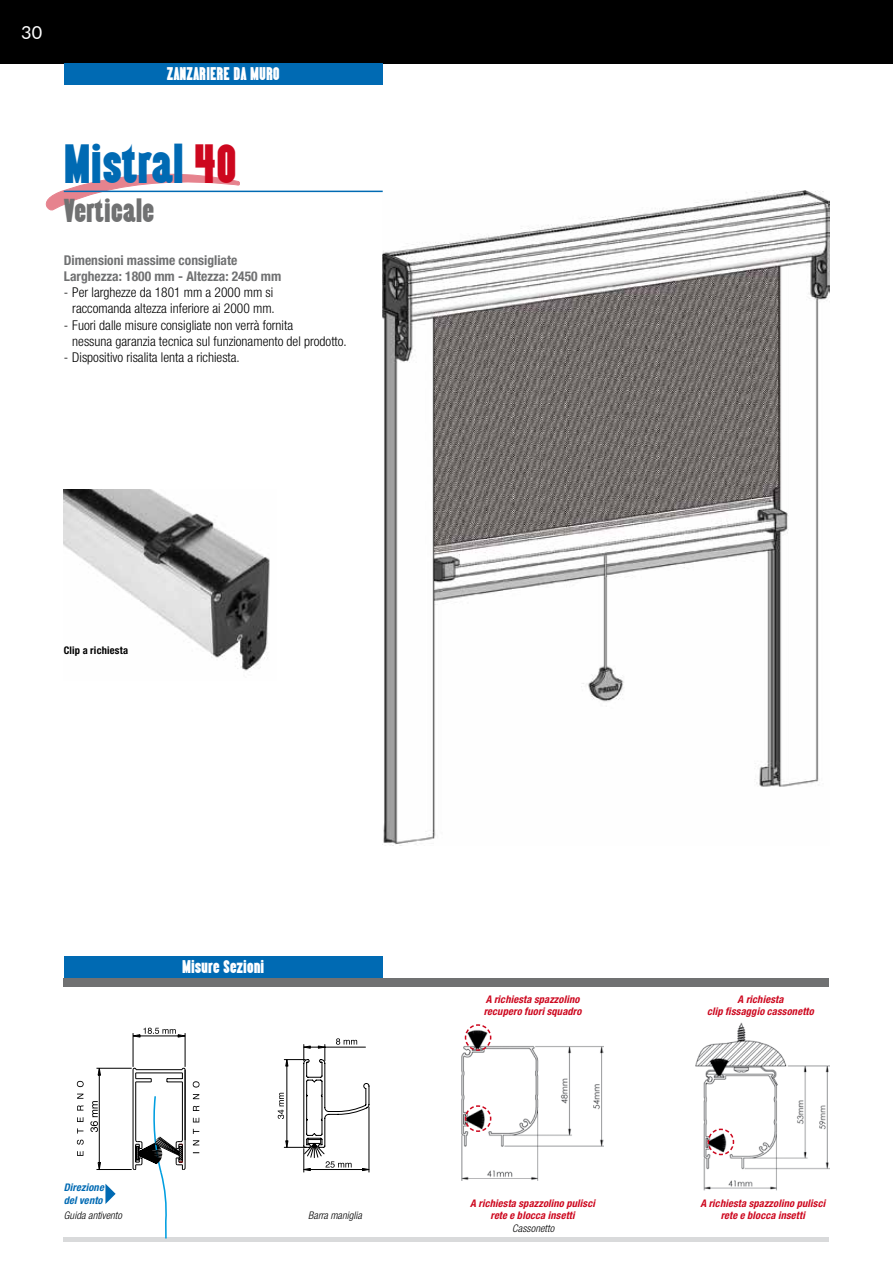
<style>
.page{position:relative;width:893px;height:1263px;background:#fff}
.page>*{position:absolute;margin:0;border:0;box-sizing:border-box;transform-origin:0 0}
.t1{font:45px "Almonte";color:#006ab3}
.t2{font:27px "Almonte";color:#707172}
.t3{font:18px "Lato";color:#fff}
.t4{font:15px "Almonte";color:#fff}
.t5{font:300 condensed 13.5px/16.2px "Helvetica Neue LT Std";color:#000;text-align:right}
.t6{font:700 condensed 13.5px/16.2px "Helvetica Neue LT Std";color:#707172}
.t7{font:italic 700 condensed 10.5px/12.6px "Helvetica Neue LT Std";letter-spacing:.015em;color:#cd071e;text-align:center}
.t8{font:italic 300 condensed 10.5px "Helvetica Neue LT Std";letter-spacing:.005em;color:#000}
.t9{font:italic 700 condensed 10.5px/12.6px "Helvetica Neue LT Std";letter-spacing:.015em;color:#006ab3}
.t10{font:700 condensed 10.5px "Helvetica Neue LT Std";letter-spacing:.02em;color:#000}
.s1{color:#cd071e}
</style>
<div class="page">
<div style="left:0;top:0;width:893px;height:64px;background:#000"></div>
<div style="left:64px;top:64px;width:319px;height:21px;background:#006ab3"></div>
<div style="left:64px;top:1237px;width:765px;height:5px;background:#d9dadb"></div>
<svg style="left:45px;top:173px;width:195px;height:38px"></svg>
<hr style="left:369px;top:1107px;width:1px;height:65px;background:#000">
<svg style="left:278px;top:1038px;width:91px;height:134px"></svg>
<svg style="left:77px;top:1105px;width:6px;height:5px"></svg>
<svg style="left:77px;top:1081px;width:7px;height:6px"></svg>
<hr style="left:133px;top:1070px;width:1px;height:98px;background:#000">
<hr style="left:135px;top:1082px;width:1px;height:58px;background:#000">
<hr style="left:182px;top:1082px;width:1px;height:58px;background:#000">
<hr style="left:185px;top:1070px;width:1px;height:70px;background:#000">
<hr style="left:133px;top:1033px;width:1px;height:34px;background:#000">
<hr style="left:185px;top:1033px;width:1px;height:34px;background:#000">
<hr style="left:96px;top:1068px;width:36px;height:1px;background:#000">
<hr style="left:96px;top:1169px;width:36px;height:1px;background:#000">
<hr style="left:99px;top:1075px;width:1px;height:87px;background:#000">
<svg style="left:97px;top:1067px;width:4px;height:9px"></svg>
<svg style="left:132px;top:1067px;width:54px;height:15px"></svg>
<svg style="left:132px;top:1094px;width:54px;height:144px"></svg>
<svg style="left:97px;top:1162px;width:4px;height:7px"></svg>
<svg style="left:193px;top:1140px;width:6px;height:5px"></svg>
<svg style="left:193px;top:1118px;width:6px;height:4px"></svg>
<svg style="left:193px;top:1106px;width:6px;height:5px"></svg>
<svg style="left:193px;top:1094px;width:6px;height:5px"></svg>
<svg style="left:193px;top:1081px;width:6px;height:6px"></svg>
<svg style="left:77px;top:1151px;width:6px;height:5px"></svg>
<svg style="left:77px;top:1139px;width:7px;height:6px"></svg>
<svg style="left:77px;top:1128px;width:6px;height:5px"></svg>
<svg style="left:77px;top:1117px;width:6px;height:5px"></svg>
<svg style="left:77px;top:1094px;width:6px;height:5px"></svg>
<svg style="left:90px;top:1101px;width:8px;height:31px"></svg>
<svg style="left:132px;top:1028px;width:54px;height:10px"></svg>
<div style="left:64px;top:978px;width:765px;height:8px;background:#707172"></div>
<div style="left:64px;top:957px;width:319px;height:21px;background:#006ab3"></div>
<img style="left:383px;top:191px;width:446px;height:654px">
<hr style="left:64px;top:191px;width:319px;height:1px;background:#006ab3">
<img style="left:64px;top:489px;width:206px;height:182px">
<svg style="left:105px;top:1184px;width:11px;height:20px"></svg>
<img style="left:462px;top:1046px;width:141px;height:135px">
<svg style="left:464px;top:1024px;width:28px;height:28px"></svg>
<svg style="left:464px;top:1104px;width:28px;height:29px"></svg>
<img style="left:696px;top:1022px;width:133px;height:168px">
<svg style="left:707px;top:1128px;width:28px;height:28px"></svg>
<h3 class="t3" style="left:21px;top:20px;width:22px">30</h3>
<p class="t4" style="left:159px;top:64px;width:130px">ZANZARIERE DA INCASSO</p>
<p class="t4" style="left:167px;top:64px;width:114px">ZANZARIERE DA MURO</p>
<h1 class="t1" style="left:64px;top:138px;width:175px">Mistral <span class="s1">40</span></h1>
<h2 class="t2" style="left:64px;top:195px;width:92px">Verticale</h2>
<p class="t6" style="left:64px;top:252px;width:219px">Dimensioni massime consigliate<br>Larghezza: 1800 mm - Altezza: 2450 mm</p>
<p class="t5" style="left:64px;top:284px;width:213px">- Per larghezze da 1801 mm a 2000 mm si raccomanda altezza inferiore ai 2000 mm.</p>
<p class="t5" style="left:72px;top:317px;width:276px;text-align:left;text-indent:-9px">- Fuori dalle misure consigliate non verrà fornita<br>nessuna garanzia tecnica sul funzionamento del prodotto.</p>
<p class="t5" style="left:64px;top:349px;width:178px">- Dispositivo risalita lenta a richiesta.</p>
<p class="t10" style="left:64px;top:644px;width:66px">Clip a richiesta</p>
<p class="t4" style="left:182px;top:957px;width:84px">Misure Sezioni</p>
<p class="t9" style="left:64px;top:1181px;width:42px">Direzione del vento</p>
<p class="t8" style="left:64px;top:1210px;width:60px">Guida antivento</p>
<p class="t8" style="left:308px;top:1210px;width:56px">Barra maniglia</p>
<p class="t7" style="left:484px;top:993px;width:99px;text-align:left">A richiesta spazzolino recupero fuori squadro</p>
<p class="t7" style="left:707px;top:993px;width:108px">A richiesta<br>clip fissaggio cassonetto</p>
<p class="t7" style="left:470px;top:1197px;width:126px">A richiesta spazzolino pulisci rete e blocca insetti</p>
<p class="t8" style="left:512px;top:1223px;width:43px">Cassonetto</p>
<p class="t7" style="left:700px;top:1197px;width:126px">A richiesta spazzolino pulisci rete e blocca insetti</p>
</div>
